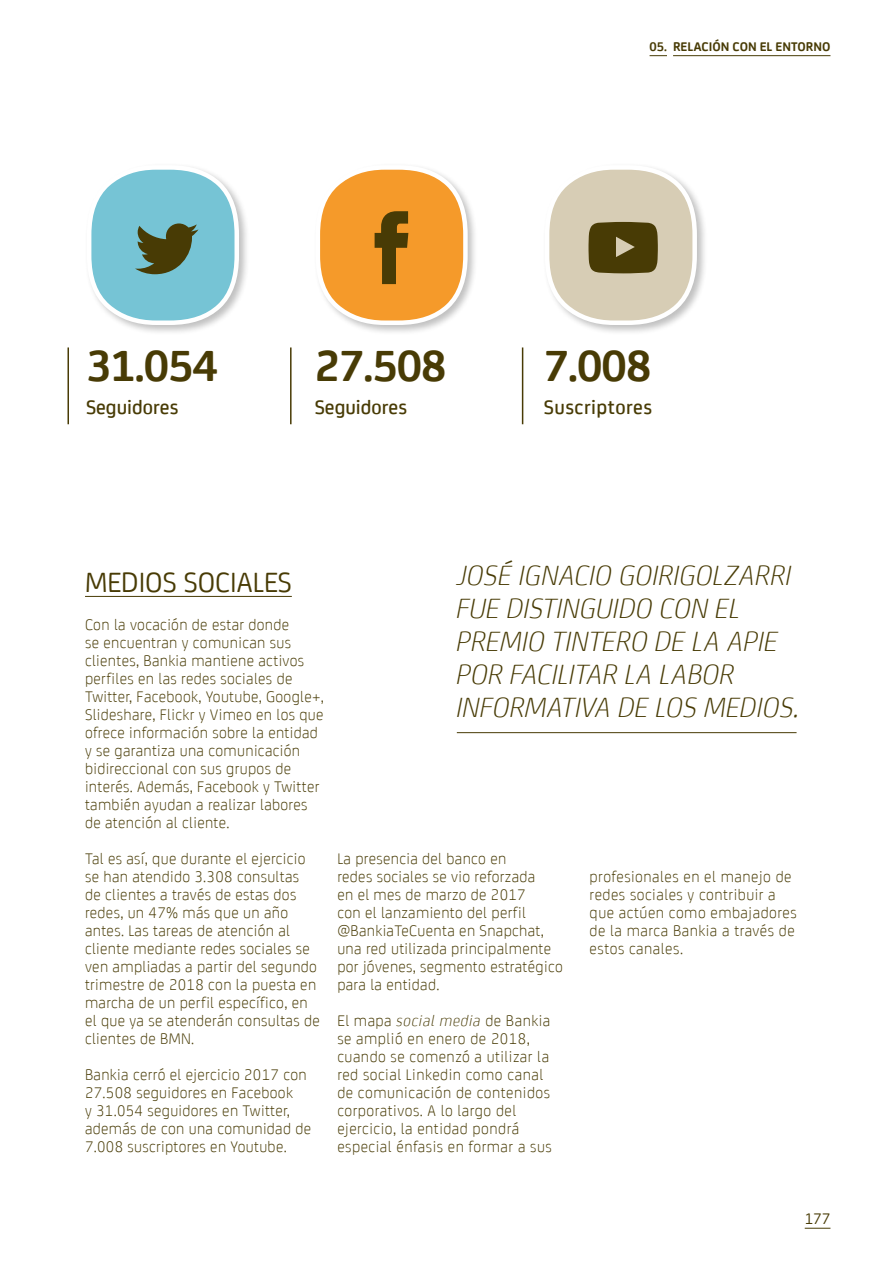
<style>
.page{position:relative;width:893px;height:1276px;background:#fff}
.page>*{position:absolute;margin:0;border:0;box-sizing:border-box;transform-origin:0 0}
.t1{font:700 46.95px "Bankia";letter-spacing:-.02em;color:#483b05}
.t2{font:italic 300 30px/33px "Bankia";color:#483b05}
.t3{font:30px "Bankia";color:#483b05}
.t4{font:500 21px "Bankia";color:#483b05}
.t5{font:500 21px "Bankia";letter-spacing:.02em;color:#483b05}
.t6{font:300 16.5px/18px "Bankia";letter-spacing:.02em;color:#483b05}
.t7{font:16.5px "Bankia";color:#483b05}
.t8{font:700 13.5px "Bankia";color:#483b05}
.s1{font-style:italic}
</style>
<div class="page">
<hr style="left:85px;top:596px;width:207px;height:1px;background:#483b05">
<svg style="left:805px;top:1227px;width:25px;height:1px"></svg>
<svg style="left:650px;top:55px;width:17px;height:1px"></svg>
<hr style="left:673px;top:55px;width:157px;height:1px;background:#483b05">
<hr style="left:457px;top:732px;width:339px;height:1px;background:#483b05">
<div style="left:85px;top:163px;width:165px;height:173px;background:#000;opacity:.25"></div>
<div style="left:313px;top:163px;width:165px;height:173px;background:#000;opacity:.25"></div>
<div style="left:543px;top:163px;width:164px;height:173px;background:#000;opacity:.25"></div>
<hr style="left:522px;top:347px;width:1px;height:77px;background:#483b05">
<hr style="left:290px;top:347px;width:2px;height:77px;background:#483b05">
<hr style="left:68px;top:347px;width:1px;height:77px;background:#483b05">
<svg style="left:313px;top:163px;width:157px;height:164px"></svg>
<svg style="left:543px;top:163px;width:156px;height:164px"></svg>
<svg style="left:85px;top:163px;width:156px;height:164px"></svg>
<p class="t8" style="left:650px;top:37px;width:182px">05. RELACIÓN CON EL ENTORNO</p>
<h1 class="t1" style="left:86px;top:330px;width:133px">31.054</h1>
<h1 class="t1" style="left:315px;top:330px;width:133px">27.508</h1>
<h1 class="t1" style="left:544px;top:330px;width:109px">7.008</h1>
<p class="t4" style="left:86px;top:392px;width:94px">Seguidores</p>
<p class="t4" style="left:315px;top:392px;width:94px">Seguidores</p>
<p class="t5" style="left:544px;top:392px;width:110px">Suscriptores</p>
<h2 class="t3" style="left:85px;top:560px;width:208px">MEDIOS SOCIALES</h2>
<p class="t6" style="left:85px;top:614px;width:240px">Con la vocación de estar donde<br>se encuentran y comunican sus clientes, Bankia mantiene activos perfiles en las redes sociales de Twitter, Facebook, Youtube, Google+, Slideshare, Flickr y Vimeo en los que ofrece información sobre la entidad y se garantiza una comunicación bidireccional con sus grupos de interés. Además, Facebook y Twitter también ayudan a realizar labores de atención al cliente.</p>
<p class="t6" style="left:85px;top:849px;width:236px">Tal es así, que durante el ejercicio se han atendido 3.308 consultas<br>de clientes a través de estas dos redes, un 47% más que un año antes. Las tareas de atención al cliente mediante redes sociales se ven ampliadas a partir del segundo trimestre de 2018 con la puesta en marcha de un perfil específico, en el que ya se atenderán consultas de clientes de BMN.</p>
<p class="t6" style="left:85px;top:1065px;width:228px">Bankia cerró el ejercicio 2017 con<br>27.508 seguidores en Facebook<br>y 31.054 seguidores en Twitter, además de con una comunidad de<br>7.008 suscriptores en Youtube.</p>
<h2 class="t2" style="left:457px;top:558px;width:345px">JOSÉ IGNACIO GOIRIGOLZARRI<br>FUE DISTINGUIDO CON EL<br>PREMIO TINTERO DE LA APIE<br>POR FACILITAR LA LABOR<br>INFORMATIVA DE LOS MEDIOS.</h2>
<p class="t6" style="left:337px;top:849px;width:227px">La presencia del banco en<br>redes sociales se vio reforzada<br>en el mes de marzo de 2017<br>con el lanzamiento del perfil @BankiaTeCuenta en Snapchat, una red utilizada principalmente por jóvenes, segmento estratégico para la entidad.</p>
<p class="t6" style="left:337px;top:1011px;width:216px">El mapa <span class="s1">social media</span> de Bankia se amplió en enero de 2018, cuando se comenzó a utilizar la red social Linkedin como canal de comunicación de contenidos corporativos. A lo largo del ejercicio, la entidad pondrá especial énfasis en formar a sus</p>
<p class="t6" style="left:590px;top:867px;width:209px">profesionales en el manejo de redes sociales y contribuir a que actúen como embajadores de la marca Bankia a través de estos canales.</p>
<p class="t7" style="left:805px;top:1206px;width:27px">177</p>
</div>
